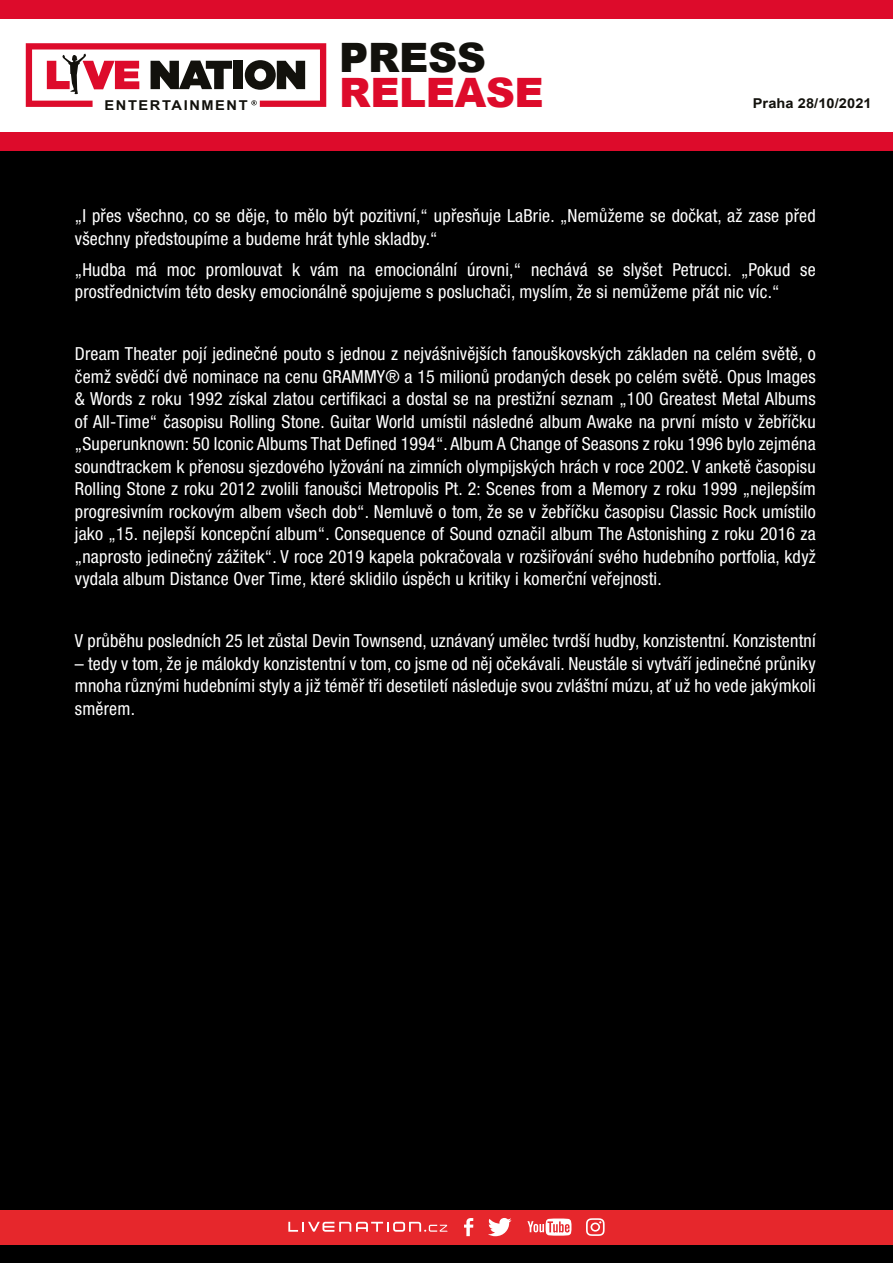
<style>
.page{position:relative;width:893px;height:1263px;background:#fff}
.page>*{position:absolute;margin:0;border:0;box-sizing:border-box;transform-origin:0 0}
.t1{font:900 40.5px "Arial";letter-spacing:-.01em;color:#dd0b2b}
.t2{font:900 40.5px "Arial";letter-spacing:-.01em;color:#12110c}
.t3{font:condensed 18px/22.5px "Helvetica Neue LT Pro";letter-spacing:.01em;color:#fff}
.t4{font:700 13.65px "Arial";letter-spacing:.005em;color:#12110c;scale:1.08 1}
.t5{font:700 13.65px "Arial";letter-spacing:.11em;color:#12110c;scale:1.08 1}
</style>
<div class="page">
<div style="left:0;top:137px;width:893px;height:1126px;background:#000"></div>
<svg style="left:26px;top:43px;width:300px;height:64px"></svg>
<div style="left:0;top:0;width:893px;height:19px;background:#dd0b2b"></div>
<div style="left:0;top:132px;width:893px;height:19px;background:#dd0b2b"></div>
<div style="left:0;top:1210px;width:893px;height:34px;background:#e6272c"></div>
<svg style="left:288px;top:1222px;width:16px;height:10px"></svg>
<svg style="left:322px;top:1222px;width:126px;height:10px"></svg>
<svg style="left:464px;top:1218px;width:9px;height:18px"></svg>
<svg style="left:488px;top:1218px;width:24px;height:18px"></svg>
<svg style="left:527px;top:1218px;width:44px;height:17px"></svg>
<svg style="left:586px;top:1218px;width:19px;height:18px"></svg>
<p class="t5" style="left:104px;top:96px;width:134px">ENTERTAINMENT</p>
<h1 class="t2" style="left:339px;top:28px;width:148px">PRESS</h1>
<h1 class="t1" style="left:339px;top:63px;width:206px">RELEASE</h1>
<p class="t4" style="left:753px;top:94px;width:112px">Praha 28/10/2021</p>
<p class="t3" style="left:75px;top:205px;width:742px">„I přes všechno, co se děje, to mělo být pozitivní,“ upřesňuje LaBrie. „Nemůžeme se dočkat, až zase před všechny předstoupíme a budeme hrát tyhle skladby.“</p>
<p class="t3" style="left:75px;top:258px;width:742px">„Hudba má moc promlouvat k vám na emocionální úrovni,“ nechává se slyšet Petrucci. „Pokud se prostřednictvím této desky emocionálně spojujeme s posluchači, myslím, že si nemůžeme přát nic víc.“</p>
<p class="t3" style="left:75px;top:343px;width:742px;text-align:justify">Dream Theater pojí jedinečné pouto s jednou z nejvášnivějších fanouškovských základen na celém světě, o čemž svědčí dvě nominace na cenu GRAMMY® a 15 milionů prodaných desek po celém světě. Opus Images &amp; Words z roku 1992 získal zlatou certifikaci a dostal se na prestižní seznam „100 Greatest Metal Albums of All-Time“ časopisu Rolling Stone. Guitar World umístil následné album Awake na první místo v žebříčku „Superunknown: 50 Iconic Albums That Defined 1994“. Album A Change of Seasons z roku 1996 bylo zejména soundtrackem k přenosu sjezdového lyžování na zimních olympijských hrách v roce 2002. V anketě časopisu Rolling Stone z roku 2012 zvolili fanoušci Metropolis Pt. 2: Scenes from a Memory z roku 1999 „nejlepším progresivním rockovým albem všech dob“. Nemluvě o tom, že se v žebříčku časopisu Classic Rock umístilo jako „15. nejlepší koncepční album“. Consequence of Sound označil album The Astonishing z roku 2016 za „naprosto jedinečný zážitek“. V roce 2019 kapela pokračovala v rozšiřování svého hudebního portfolia, když vydala album Distance Over Time, které sklidilo úspěch u kritiky i komerční veřejnosti.</p>
<p class="t3" style="left:75px;top:630px;width:742px">V průběhu posledních 25 let zůstal Devin Townsend, uznávaný umělec tvrdší hudby, konzistentní. Konzistentní</p>
<p class="t3" style="left:75px;top:652px;width:742px;text-align:justify">– tedy v tom, že je málokdy konzistentní v tom, co jsme od něj očekávali. Neustále si vytváří jedinečné průniky mnoha různými hudebními styly a již téměř tři desetiletí následuje svou zvláštní múzu, ať už ho vede jakýmkoli směrem.</p>
</div>
